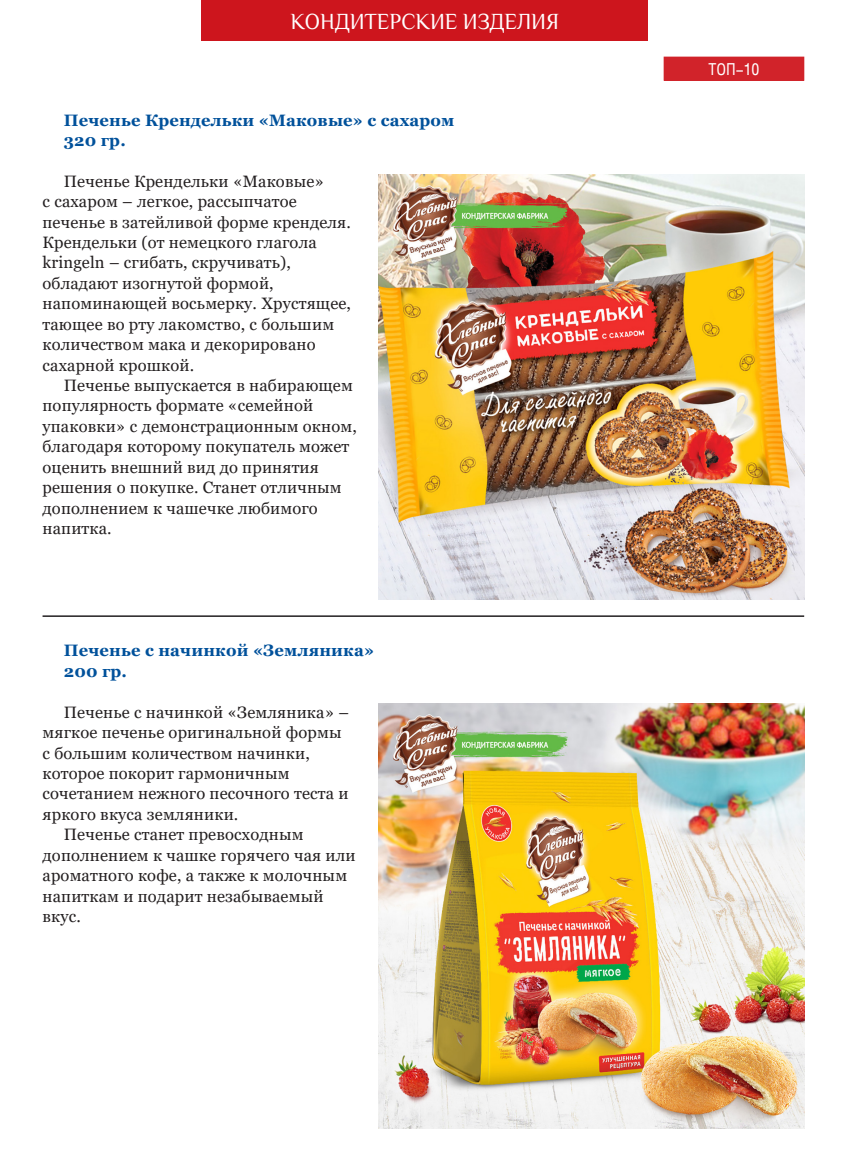
<style>
.page{position:relative;width:851px;height:1170px;background:#fff}
.page>*{position:absolute;margin:0;border:0;box-sizing:border-box;transform-origin:0 0}
.t1{font:22.5px "Philosopher";color:#fff;scale:.95 1}
.Текст_Букв_Событие{font:16.5px/20.4px "Georgia";letter-spacing:.01em;color:#231f20}
.Текст_Букв_Событие-2{font:700 16.5px "Georgia";letter-spacing:.01em;color:#01519b}
.t2{font:condensed 16.5px "Helios";color:#fff}
</style>
<div class="page">
<div style="left:201px;top:0;width:446px;height:41px;background:#cd151d"></div>
<div style="left:664px;top:57px;width:139px;height:23px;background:#d1232a"></div>
<div style="left:663px;top:57px;width:141px;height:24px;border:1px solid #d1232a"></div>
<hr style="left:43px;top:615px;width:761px;height:2px;background:#231f20">
<img style="left:378px;top:174px;width:426px;height:425px">
<img style="left:378px;top:703px;width:426px;height:425px">
<h1 class="t1" style="left:290px;top:10px;width:284px">КОНДИТЕРСКИЕ ИЗДЕЛИЯ</h1>
<p class="Текст_Букв_Событие-2" style="left:64px;top:109px;width:392px">Печенье Крендельки «Маковые» с сахаром</p>
<p class="Текст_Букв_Событие-2" style="left:64px;top:130px;width:63px">320 гр.</p>
<p class="Текст_Букв_Событие" style="left:43px;top:171px;width:310px;text-indent:21px">Печенье Крендельки «Маковые»<br>с сахаром – легкое, рассыпчатое печенье в затейливой форме кренделя.<br>Крендельки (от немецкого глагола kringeln – сгибать, скручивать), обладают изогнутой формой, напоминающей восьмерку. Хрустящее, тающее во рту лакомство, с большим количеством мака и декорировано сахарной крошкой.</p>
<p class="Текст_Букв_Событие" style="left:43px;top:375px;width:316px;text-indent:21px">Печенье выпускается в набирающем популярность формате «семейной упаковки» с демонстрационным окном, благодаря которому покупатель может оценить внешний вид до принятия решения о покупке. Станет отличным дополнением к чашечке любимого напитка.</p>
<p class="Текст_Букв_Событие-2" style="left:64px;top:640px;width:312px">Печенье с начинкой «Земляника»</p>
<p class="Текст_Букв_Событие-2" style="left:64px;top:660px;width:65px">200 гр.</p>
<p class="Текст_Букв_Событие" style="left:43px;top:702px;width:308px;text-indent:21px">Печенье с начинкой «Земляника» – мягкое печенье оригинальной формы с большим количеством начинки, которое покорит гармоничным сочетанием нежного песочного теста и яркого вкуса земляники.</p>
<p class="Текст_Букв_Событие" style="left:43px;top:824px;width:314px;text-indent:21px">Печенье станет превосходным дополнением к чашке горячего чая или ароматного кофе, а также к молочным напиткам и подарит незабываемый вкус.</p>
<p class="t2" style="left:708px;top:60px;width:53px">ТОП-10</p>
</div>
